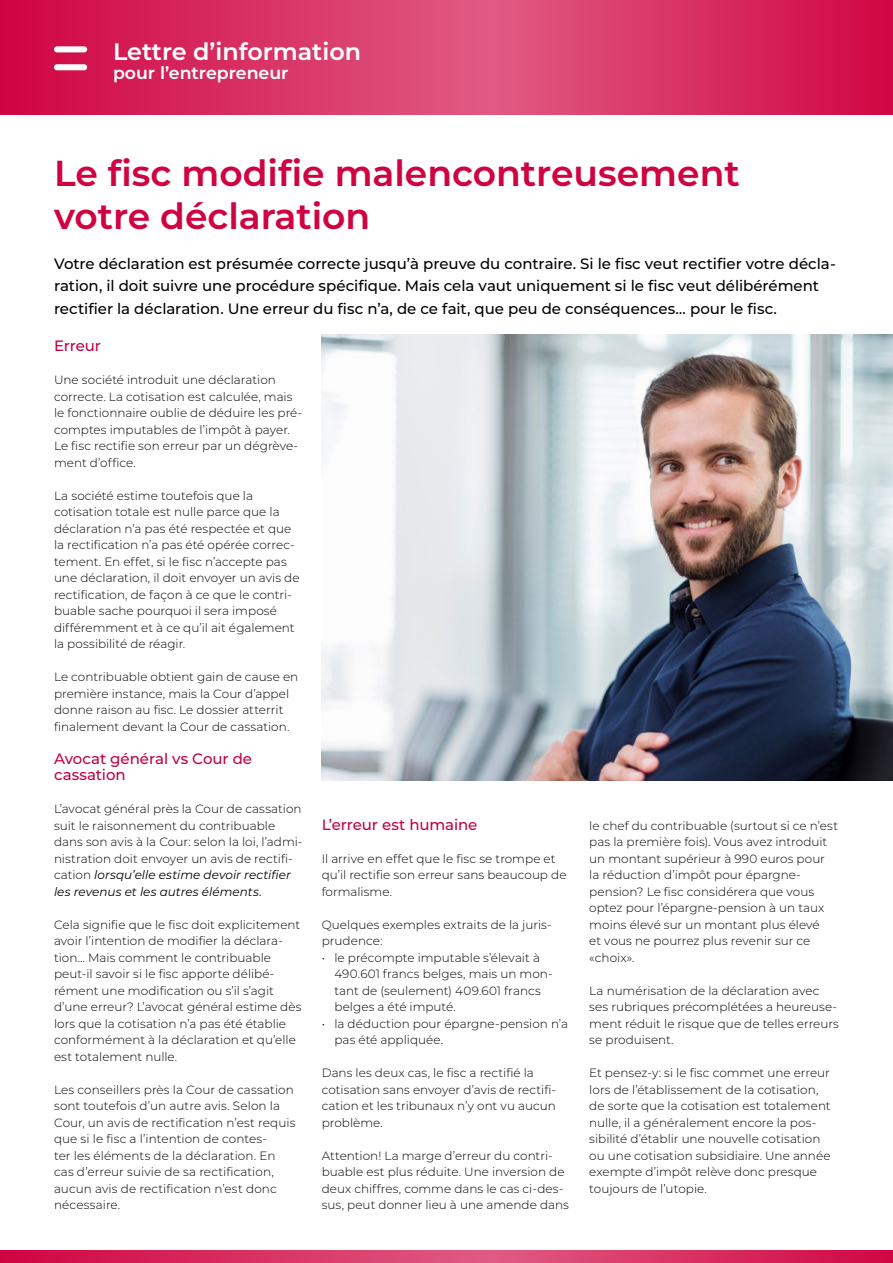
<style>
.page{position:relative;width:893px;height:1263px;background:#fff}
.page>*{position:absolute;margin:0;border:0;box-sizing:border-box;transform-origin:0 0}
.Titel__Artikel{font:700 36px/43.2px "Belfius Montserrat";color:#d00341}
.t1{font:700 23.85px "Belfius Montserrat";color:#fff}
.t2{font:700 17.25px "Belfius Montserrat";color:#fff}
.Inleiding{font:500 15px/22.5px "Belfius Montserrat";letter-spacing:-.005em;color:#000}
.Tussentitel{font:500 15px/16.5px "Belfius Montserrat";letter-spacing:-.005em;color:#c30045}
.Tekst{font:300 12px/16.5px "Belfius Montserrat";letter-spacing:.005em;color:#000}
.s1{font-weight:400;font-style:italic}
</style>
<div class="page">
<svg style="left:0;top:0;width:893px;height:114px;background:#d83062"></svg>
<svg style="left:0;top:1250px;width:893px;height:13px;background:#d82f62"></svg>
<div style="left:54px;top:64px;width:33px;height:6px;background:#fff;border-radius:3px"></div>
<div style="left:54px;top:46px;width:33px;height:6px;background:#fff;border-radius:3px"></div>
<img style="left:322px;top:335px;width:571px;height:445px">
<p class="t1" style="left:113px;top:37px;width:250px">Lettre d’information</p>
<p class="t2" style="left:113px;top:62px;width:177px">pour l’entrepreneur</p>
<p class="Titel__Artikel" style="left:54px;top:151px;width:687px">Le fisc modifie malencontreusement votre déclaration</p>
<p class="Inleiding" style="left:54px;top:252px;width:783px">Votre déclaration est présumée correcte jusqu’à preuve du contraire. Si le fisc veut rectifier votre décla&shy;ration, il doit suivre une procédure spécifique. Mais cela vaut uniquement si le fisc veut délibérément rectifier la déclaration. Une erreur du fisc n’a, de ce fait, que peu de conséquences… pour le fisc.</p>
<p class="Tussentitel" style="left:54px;top:337px;width:48px">Erreur</p>
<p class="Tekst" style="left:54px;top:371px;width:250px">Une société introduit une déclaration correcte. La cotisation est calculée, mais le fonctionnaire oublie de déduire les pré&shy;comptes imputables de l’impôt à payer.<br>Le fisc rectifie son erreur par un dégrève&shy;ment d’office.</p>
<p class="Tekst" style="left:54px;top:487px;width:247px">La société estime toutefois que la cotisation totale est nulle parce que la déclaration n’a pas été respectée et que la rectification n’a pas été opérée correc&shy;tement. En effet, si le fisc n’accepte pas une déclaration, il doit envoyer un avis de rectification, de façon à ce que le contri&shy;buable sache pourquoi il sera imposé différemment et à ce qu’il ait également la possibilité de réagir.</p>
<p class="Tekst" style="left:54px;top:668px;width:246px">Le contribuable obtient gain de cause en première instance, mais la Cour d’appel donne raison au fisc. Le dossier atterrit finalement devant la Cour de cassation.</p>
<p class="Tussentitel" style="left:54px;top:750px;width:200px">Avocat général vs Cour de cassation</p>
<p class="Tekst" style="left:54px;top:800px;width:250px">L’avocat général près la Cour de cassation suit le raisonnement du contribuable dans son avis à la Cour: selon la loi, l’admi&shy;nistration doit envoyer un avis de rectifi&shy;cation <span class="s1">lorsqu’elle estime devoir rectifier les revenus et les autres éléments.</span></p>
<p class="Tekst" style="left:54px;top:916px;width:249px">Cela signifie que le fisc doit explicitement avoir l’intention de modifier la déclara&shy;tion… Mais comment le contribuable peut-il savoir si le fisc apporte délibé&shy;rément une modification ou s’il s’agit d’une erreur? L’avocat général estime dès lors que la cotisation n’a pas été établie conformément à la déclaration et qu’elle est totalement nulle.</p>
<p class="Tekst" style="left:54px;top:1081px;width:243px">Les conseillers près la Cour de cassation sont toutefois d’un autre avis. Selon la Cour, un avis de rectification n’est requis que si le fisc a l’intention de contes-<br>ter les éléments de la déclaration. En cas d’erreur suivie de sa rectification, aucun avis de rectification n’est donc nécessaire.</p>
<p class="Tussentitel" style="left:322px;top:816px;width:157px">L’erreur est humaine</p>
<p class="Tekst" style="left:322px;top:850px;width:246px">Il arrive en effet que le fisc se trompe et qu’il rectifie son erreur sans beaucoup de formalisme.</p>
<p class="Tekst" style="left:322px;top:916px;width:231px">Quelques exemples extraits de la juris&shy;prudence:</p>
<p class="Tekst" style="left:334px;top:949px;width:220px;text-indent:-13px">• le précompte imputable s’élevait à<br>490.601 francs belges, mais un mon&shy;tant de (seulement) 409.601 francs belges a été imputé.</p>
<p class="Tekst" style="left:334px;top:1015px;width:235px;text-indent:-13px">• la déduction pour épargne-pension n’a pas été appliquée.</p>
<p class="Tekst" style="left:322px;top:1064px;width:236px">Dans les deux cas, le fisc a rectifié la cotisation sans envoyer d’avis de rectifi&shy;cation et les tribunaux n’y ont vu aucun problème.</p>
<p class="Tekst" style="left:322px;top:1147px;width:249px">Attention! La marge d’erreur du contri&shy;buable est plus réduite. Une inversion de deux chiffres, comme dans le cas ci-des&shy;sus, peut donner lieu à une amende dans</p>
<p class="Tekst" style="left:589px;top:817px;width:250px">le chef du contribuable (surtout si ce n’est pas la première fois). Vous avez introduit un montant supérieur à 990 euros pour la réduction d’impôt pour épargne&shy;pension? Le fisc considérera que vous optez pour l’épargne-pension à un taux moins élevé sur un montant plus élevé<br>et vous ne pourrez plus revenir sur ce «choix».</p>
<p class="Tekst" style="left:589px;top:982px;width:251px">La numérisation de la déclaration avec ses rubriques précomplétées a heureuse&shy;ment réduit le risque que de telles erreurs se produisent.</p>
<p class="Tekst" style="left:589px;top:1064px;width:243px">Et pensez-y: si le fisc commet une erreur lors de l’établissement de la cotisation, de sorte que la cotisation est totalement nulle, il a généralement encore la pos&shy;sibilité d’établir une nouvelle cotisation ou une cotisation subsidiaire. Une année exempte d’impôt relève donc presque toujours de l’utopie.</p>
</div>
